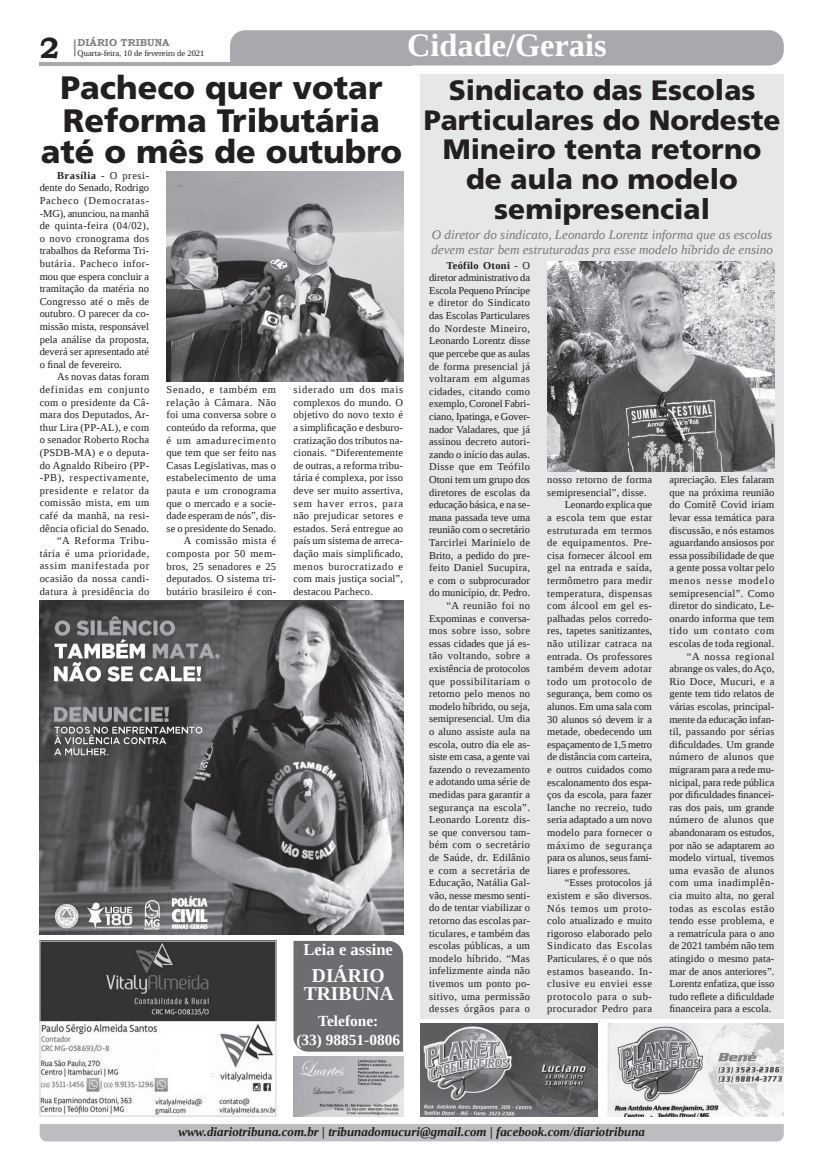
<style>
.page{position:relative;width:821px;height:1166px;background:#fff}
.page>*{position:absolute;margin:0;border:0;box-sizing:border-box;transform-origin:0 0}
.t1{font:900 32.38px/33.7px "Frutiger LT Std";color:#231f20}
.t2{font:700 32.38px "Liberation Serif";color:#fff}
.t3{font:700 29.31px "Bookman Old Style";color:#231f20}
.t4{font:900 28px/29.8px "Frutiger LT Std";color:#231f20;text-align:center}
.t5{font:700 19.6px/18.8px "Liberation Serif";color:#fff;text-align:center}
.t6{font:700 16.62px "Liberation Serif";color:#fff}
.t7{font:700 15.4px/18.5px "Liberation Serif";color:#fff;text-align:center}
.t8{font:italic 13.12px/14.9px "Liberation Serif";color:#76787b}
.t9{font:italic 700 12.95px "Liberation Serif";color:#231f20}
.t10{font:10.5px/12.6px "Liberation Serif";letter-spacing:.015em;color:#231f20;text-align:right}
.t11{font:10.5px "Liberation Serif";letter-spacing:.035em;color:#231f20}
.t12{font:10.5px "Liberation Serif";letter-spacing:.055em;color:#231f20}
.t13{font:10.5px "Liberation Serif";letter-spacing:.04em;color:#231f20}
.t14{font:10.5px "Liberation Serif";letter-spacing:.045em;color:#231f20}
.t15{font:10.5px "Liberation Serif";letter-spacing:-.01em;color:#231f20}
.t16{font:10.5px "Liberation Serif";letter-spacing:-.005em;color:#231f20}
.t17{font:10.5px "Liberation Serif";letter-spacing:.065em;color:#231f20}
.t18{font:700 10.06px "Bookman Old Style";color:#808285}
.t19{font:8.4px "Liberation Serif";color:#231f20}
.s1{font-weight:700}
</style>
<div class="page">
<svg style="left:74px;top:39px;width:2px;height:17px"></svg>
<hr style="left:40px;top:62px;width:372px;height:3px;background:#a8a9ad">
<div style="left:230px;top:30px;width:554px;height:35px;background:#a8a9ad"></div>
<div style="left:40px;top:1124px;width:744px;height:17px;background:#bcbdc0"></div>
<div style="left:293px;top:941px;width:110px;height:110px;background:#6c6d70"></div>
<div style="left:420px;top:74px;width:364px;height:945px;background:#e6e7e9"></div>
<img style="left:167px;top:171px;width:236px;height:211px">
<img style="left:547px;top:261px;width:227px;height:210px">
<img style="left:607px;top:1023px;width:177px;height:93px">
<img style="left:420px;top:1023px;width:177px;height:93px">
<img style="left:42px;top:943px;width:232px;height:171px">
<div style="left:40px;top:941px;width:236px;height:175px;border:1px solid #d1d2d4"></div>
<img style="left:293px;top:1056px;width:110px;height:60px">
<img style="left:40px;top:601px;width:363px;height:334px">
<h2 class="t3" style="left:40px;top:27px;width:21px">2</h2>
<p class="t18" style="left:78px;top:35px;width:93px">DIÁRIO TRIBUNA</p>
<p class="t19" style="left:78px;top:48px;width:128px">Quarta-feira, 10 de fevereiro de 2021</p>
<h1 class="t2" style="left:407px;top:24px;width:201px">Cidade/Gerais</h1>
<h1 class="t1" style="left:60px;top:70px;width:324px">Pacheco quer votar<br>Reforma Tributária</h1>
<h1 class="t1" style="left:41px;top:134px;width:363px">até o mês de outubro</h1>
<p class="t10" style="left:40px;top:169px;width:111px;text-align:justify;text-indent:17px"><span class="s1">Brasília</span> - O presi&shy;dente do Senado, Rodrigo Pacheco (Democratas--MG), anunciou, na manhã de quinta-feira (04/02), o novo cronograma dos trabalhos da Reforma Tri&shy;butária. Pacheco infor&shy;mou que espera concluir a tramitação da matéria no Congresso até o mês de outubro. O parecer da co&shy;missão mista, responsável pela análise da proposta, deverá ser apresentado até o final de fevereiro.</p>
<p class="t10" style="left:40px;top:371px;width:111px">As novas datas foram definidas em conjunto com o presidente da Câ&shy;mara dos Deputados, Ar&shy;thur Lira (PP-AL), e com o senador Roberto Rocha (PSDB-MA) e o deputa&shy;do Agnaldo Ribeiro (PP--PB), respectivamente, presidente e relator da comissão mista, em um café da manhã, na resi&shy;dência oficial do Senado. “A Reforma Tribu&shy;tária é uma prioridade, assim manifestada por ocasião da nossa candi&shy;datura à presidência do</p>
<p class="t10" style="left:167px;top:383px;width:111px">Senado, e também em relação à Câmara. Não foi uma conversa sobre o conteúdo da reforma, que é um amadurecimento que tem que ser feito nas<br>Casas Legislativas, mas o estabelecimento de uma pauta e um cronograma que o mercado e a socie&shy;dade esperam de nós”, dis&shy;se o presidente do Senado.<br>A comissão mista é composta por 50 mem&shy;bros, 25 senadores e 25 deputados. O sistema tri&shy;butário brasileiro é con-</p>
<p class="t10" style="left:294px;top:383px;width:111px;text-align:justify">siderado um dos mais complexos do mundo. O objetivo do novo texto é a simplificação e desburo&shy;cratização dos tributos na&shy;cionais. “Diferentemente de outras, a reforma tribu&shy;tária é complexa, por isso deve ser muito assertiva, sem haver erros, para não prejudicar setores e estados. Será entregue ao país um sistema de arreca&shy;dação mais simplificado, menos burocratizado e com mais justiça social”, destacou Pacheco.</p>
<h3 class="t6" style="left:304px;top:938px;width:91px">Leia e assine</h3>
<h3 class="t5" style="left:304px;top:965px;width:92px">DIÁRIO<br>TRIBUNA</h3>
<h3 class="t7" style="left:296px;top:1012px;width:105px">Telefone:<br>(33) 98851-0806</h3>
<h3 class="t4" style="left:424px;top:75px;width:358px">Sindicato das Escolas<br>Particulares do Nordeste<br>Mineiro tenta retorno de aula no modelo semipresencial</h3>
<p class="t10" style="left:429px;top:259px;width:102px"><span class="s1">Teófilo Otoni</span> - O diretor administrativo da<br>Escola Pequeno Príncipe e diretor do Sindicato das Escolas Particulares do Nordeste Mineiro,<br>Leonardo Lorentz disse que percebe que as aulas de forma presencial já voltaram em algumas cidades, citando como exemplo, Coronel Fabri&shy;ciano, Ipatinga, e Gover&shy;nador Valadares, que já assinou decreto autori&shy;zando o início das aulas.<br>Disse que em Teófilo<br>Otoni tem um grupo dos diretores de escolas da educação básica, e na se&shy;mana passada teve uma reunião com o secretário<br>Tarcirlei Marinielo de<br>Brito, a pedido do pre&shy;feito Daniel Sucupira, e com o subprocurador do município, dr. Pedro. “A reunião foi no<br>Expominas e conversa&shy;mos sobre isso, sobre essas cidades que já es&shy;tão voltando, sobre a existência de protocolos que possibilitariam o retorno pelo menos no modelo híbrido, ou seja, semipresencial. Um dia o aluno assiste aula na escola, outro dia ele as&shy;siste em casa, a gente vai fazendo o revezamento e adotando uma série de medidas para garantir a segurança na escola”.<br>Leonardo Lorentz dis&shy;se que conversou tam&shy;bém com o secretário de Saúde, dr. Edilânio e com a secretária de<br>Educação, Natália Gal&shy;vão, nesse mesmo senti&shy;do de tentar viabilizar o retorno das escolas par&shy;ticulares, e também das escolas públicas, a um modelo híbrido. “Mas infelizmente ainda não tivemos um ponto po&shy;sitivo, uma permissão desses órgãos para o</p>
<p class="t8" style="left:431px;top:227px;width:343px">O diretor do sindicato, Leonardo Lorentz informa que as escolas devem estar bem estruturadas pra esse modelo híbrido de ensino</p>
<p class="t10" style="left:547px;top:473px;width:106px">nosso retorno de forma</p>
<p class="t10" style="left:547px;top:486px;width:101px">semipresencial”, disse.</p>
<p class="t15" style="left:565px;top:498px;width:89px">Leonardo explica que</p>
<p class="t11" style="left:547px;top:511px;width:106px">a escola tem que estar</p>
<p class="t13" style="left:547px;top:523px;width:106px">estruturada em termos</p>
<p class="t13" style="left:547px;top:536px;width:106px">de equipamentos. Pre-</p>
<p class="t10" style="left:547px;top:549px;width:106px">cisa fornecer álcool em</p>
<p class="t10" style="left:547px;top:561px;width:106px">gel na entrada e saída,</p>
<p class="t10" style="left:547px;top:574px;width:106px">termômetro para medir</p>
<p class="t11" style="left:547px;top:586px;width:106px">temperatura, dispensas</p>
<p class="t11" style="left:547px;top:599px;width:106px">com álcool em gel es-</p>
<p class="t10" style="left:547px;top:612px;width:106px">palhadas pelos corredo-</p>
<p class="t10" style="left:547px;top:624px;width:106px">res, tapetes sanitizantes,</p>
<p class="t11" style="left:547px;top:637px;width:106px">não utilizar catraca na</p>
<p class="t10" style="left:547px;top:650px;width:106px">entrada. Os professores</p>
<p class="t14" style="left:547px;top:662px;width:106px">também devem adotar</p>
<p class="t12" style="left:547px;top:674px;width:106px">todo um protocolo de</p>
<p class="t10" style="left:547px;top:687px;width:106px">segurança, bem como os</p>
<p class="t10" style="left:547px;top:700px;width:106px">alunos. Em uma sala com</p>
<p class="t10" style="left:547px;top:713px;width:106px">30 alunos só devem ir a</p>
<p class="t10" style="left:547px;top:725px;width:106px">metade, obedecendo um</p>
<p class="t15" style="left:547px;top:737px;width:106px">espaçamento de 1,5 metro</p>
<p class="t10" style="left:547px;top:750px;width:106px">de distância com carteira,</p>
<p class="t10" style="left:547px;top:763px;width:106px">e outros cuidados como</p>
<p class="t10" style="left:547px;top:776px;width:106px">escalonamento dos espa-</p>
<p class="t10" style="left:547px;top:788px;width:106px">ços da escola, para fazer</p>
<p class="t10" style="left:547px;top:801px;width:106px">lanche no recreio, tudo</p>
<p class="t10" style="left:547px;top:813px;width:106px">seria adaptado a um novo</p>
<p class="t10" style="left:547px;top:826px;width:106px">modelo para fornecer o</p>
<p class="t12" style="left:547px;top:838px;width:106px">máximo de segurança</p>
<p class="t16" style="left:547px;top:851px;width:106px">para os alunos, seus fami-</p>
<p class="t10" style="left:547px;top:864px;width:85px">liares e professores.</p>
<p class="t10" style="left:565px;top:876px;width:89px">“Esses protocolos já</p>
<p class="t10" style="left:547px;top:889px;width:106px">existem e são diversos.</p>
<p class="t17" style="left:547px;top:901px;width:106px">Nós temos um proto-</p>
<p class="t10" style="left:547px;top:914px;width:106px">colo atualizado e muito</p>
<p class="t10" style="left:547px;top:927px;width:106px">rigoroso elaborado pelo</p>
<p class="t12" style="left:547px;top:939px;width:106px">Sindicato das Escolas</p>
<p class="t10" style="left:547px;top:952px;width:106px">Particulares, é o que nós</p>
<p class="t14" style="left:547px;top:964px;width:106px">estamos baseando. In-</p>
<p class="t14" style="left:547px;top:977px;width:106px">clusive eu enviei esse</p>
<p class="t12" style="left:547px;top:989px;width:106px">protocolo para o sub-</p>
<p class="t13" style="left:547px;top:1002px;width:106px">procurador Pedro para</p>
<p class="t10" style="left:670px;top:473px;width:106px">apreciação. Eles falaram que na próxima reunião do Comitê Covid iriam levar essa temática para discussão, e nós estamos aguardando ansiosos por essa possibilidade de que a gente possa voltar pelo menos nesse modelo semipresencial”. Como diretor do sindicato, Le&shy;onardo informa que tem tido um contato com escolas de toda regional. “A nossa regional abrange os vales, do Aço,<br>Rio Doce, Mucuri, e a gente tem tido relatos de várias escolas, principal&shy;mente da educação infan&shy;til, passando por sérias dificuldades. Um grande número de alunos que migraram para a rede mu&shy;nicipal, para rede pública por dificuldades financei&shy;ras dos pais, um grande número de alunos que abandonaram os estudos, por não se adaptarem ao modelo virtual, tivemos uma evasão de alunos com uma inadimplên&shy;cia muito alta, no geral todas as escolas estão tendo esse problema, e a rematrícula para o ano de 2021 também não tem atingido o mesmo pata&shy;mar de anos anteriores”.<br>Lorentz enfatiza, que isso tudo reflete a dificuldade financeira para a escola.</p>
<p class="t9" style="left:178px;top:1123px;width:468px">www.diariotribuna.com.br | tribunadomucuri@gmail.com | facebook.com/diariotribuna</p>
</div>
